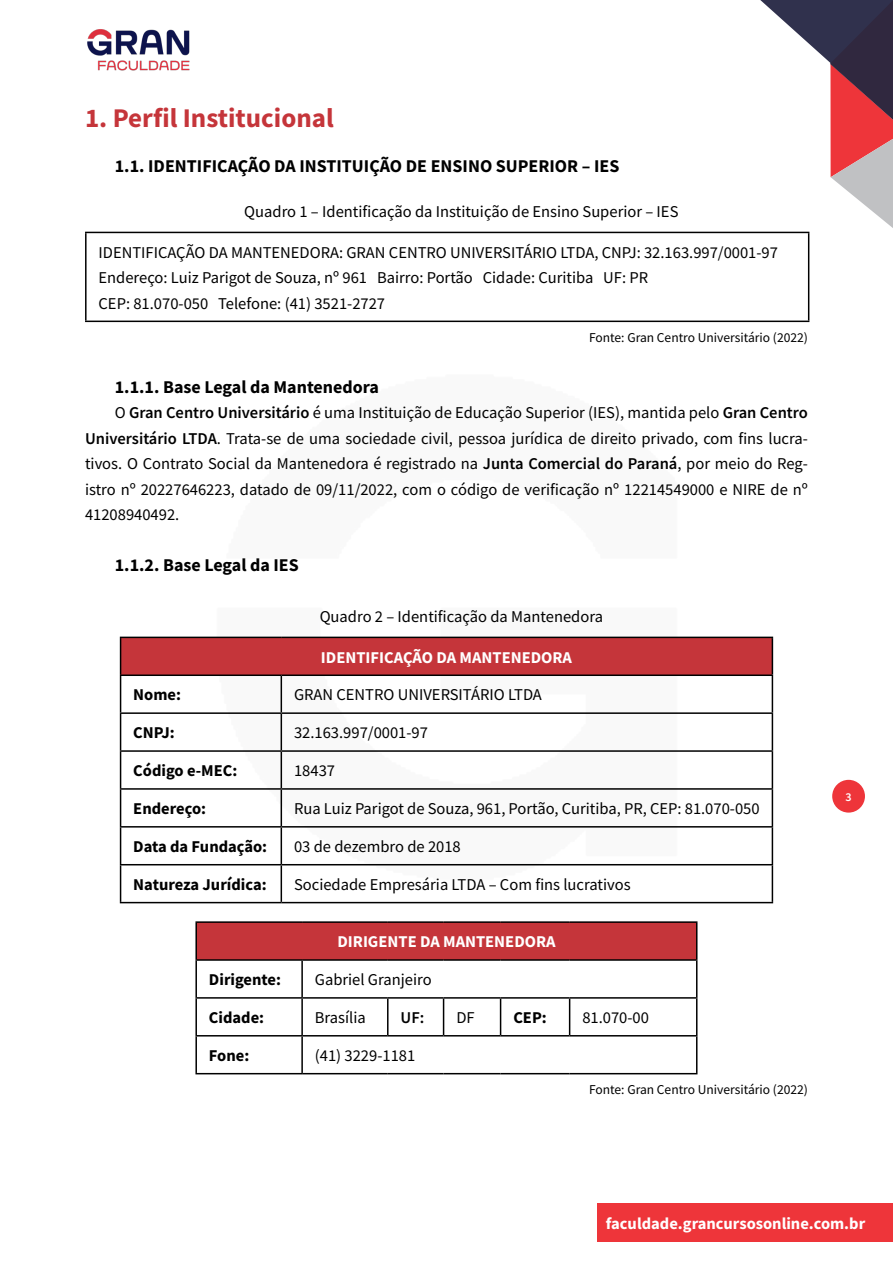
<style>
.page{position:relative;width:893px;height:1263px;background:#fff}
.page>*{position:absolute;margin:0;border:0;box-sizing:border-box;transform-origin:0 0}
.t1{font:700 27px "Source Sans Pro";color:#c5353a}
.t2{font:700 18px "Source Sans Pro";color:#000}
.t3{font:16.5px/25.5px "Source Sans Pro";color:#000}
.t4{font:700 16.5px "Source Sans Pro";color:#000}
.t5{font:700 16.5px "Source Sans Pro";color:#fff}
.t6{font:600 16.5px "Source Sans Pro";color:#000}
.t7{font:13.5px "Source Sans Pro";color:#000}
.t8{font:600 12px "Source Sans Pro";color:#fff}
.s1{font-weight:600}
</style>
<div class="page">
<img style="left:87px;top:29px;width:103px;height:42px">
<svg style="left:746px;top:0;width:147px;height:239px"></svg>
<img style="left:206px;top:636px;width:481px;height:260px">
<hr style="left:85px;top:232px;width:724px;height:1px;background:#000">
<hr style="left:85px;top:233px;width:2px;height:88px;background:#000">
<hr style="left:808px;top:233px;width:1px;height:88px;background:#000">
<hr style="left:85px;top:321px;width:724px;height:1px;background:#000">
<div style="left:121px;top:637px;width:651px;height:38px;background:#c5353a"></div>
<hr style="left:281px;top:676px;width:1px;height:36px;background:#000">
<hr style="left:281px;top:714px;width:1px;height:36px;background:#000">
<hr style="left:281px;top:752px;width:1px;height:36px;background:#000">
<hr style="left:281px;top:790px;width:1px;height:36px;background:#000">
<hr style="left:281px;top:827px;width:1px;height:37px;background:#000">
<hr style="left:281px;top:865px;width:1px;height:37px;background:#000">
<hr style="left:120px;top:676px;width:1px;height:36px;background:#000">
<hr style="left:772px;top:676px;width:1px;height:36px;background:#000">
<hr style="left:120px;top:712px;width:161px;height:2px;background:#000">
<hr style="left:120px;top:714px;width:1px;height:36px;background:#000">
<hr style="left:281px;top:712px;width:492px;height:2px;background:#000">
<hr style="left:772px;top:714px;width:1px;height:36px;background:#000">
<hr style="left:120px;top:750px;width:161px;height:2px;background:#000">
<hr style="left:120px;top:752px;width:1px;height:36px;background:#000">
<hr style="left:281px;top:750px;width:492px;height:2px;background:#000">
<hr style="left:772px;top:752px;width:1px;height:36px;background:#000">
<hr style="left:120px;top:788px;width:161px;height:2px;background:#000">
<hr style="left:120px;top:790px;width:1px;height:36px;background:#000">
<hr style="left:281px;top:788px;width:492px;height:2px;background:#000">
<hr style="left:772px;top:790px;width:1px;height:36px;background:#000">
<hr style="left:120px;top:826px;width:161px;height:1px;background:#000">
<hr style="left:120px;top:827px;width:1px;height:37px;background:#000">
<hr style="left:281px;top:826px;width:492px;height:1px;background:#000">
<hr style="left:772px;top:827px;width:1px;height:37px;background:#000">
<hr style="left:120px;top:864px;width:161px;height:1px;background:#000">
<hr style="left:120px;top:865px;width:1px;height:37px;background:#000">
<hr style="left:281px;top:864px;width:492px;height:1px;background:#000">
<hr style="left:772px;top:865px;width:1px;height:37px;background:#000">
<hr style="left:120px;top:902px;width:161px;height:1px;background:#000">
<hr style="left:281px;top:902px;width:492px;height:1px;background:#000">
<hr style="left:120px;top:637px;width:161px;height:1px;background:#000">
<hr style="left:120px;top:638px;width:1px;height:36px;background:#000">
<hr style="left:281px;top:637px;width:492px;height:1px;background:#000">
<hr style="left:772px;top:638px;width:1px;height:36px;background:#000">
<hr style="left:120px;top:674px;width:161px;height:2px;background:#000">
<hr style="left:281px;top:674px;width:492px;height:2px;background:#000">
<div style="left:196px;top:922px;width:501px;height:38px;background:#c5353a"></div>
<hr style="left:195px;top:961px;width:2px;height:36px;background:#000">
<hr style="left:195px;top:997px;width:107px;height:2px;background:#000">
<hr style="left:195px;top:999px;width:2px;height:36px;background:#000">
<hr style="left:301px;top:999px;width:2px;height:36px;background:#000">
<hr style="left:387px;top:999px;width:2px;height:36px;background:#000">
<hr style="left:443px;top:999px;width:1px;height:36px;background:#000">
<hr style="left:500px;top:999px;width:1px;height:36px;background:#000">
<hr style="left:569px;top:999px;width:1px;height:36px;background:#000">
<hr style="left:696px;top:999px;width:1px;height:36px;background:#000">
<hr style="left:195px;top:921px;width:107px;height:2px;background:#000">
<hr style="left:195px;top:923px;width:2px;height:36px;background:#000">
<hr style="left:302px;top:921px;width:86px;height:2px;background:#000">
<hr style="left:388px;top:921px;width:56px;height:2px;background:#000">
<hr style="left:444px;top:921px;width:57px;height:2px;background:#000">
<hr style="left:501px;top:921px;width:69px;height:2px;background:#000">
<hr style="left:570px;top:921px;width:127px;height:2px;background:#000">
<hr style="left:696px;top:923px;width:1px;height:36px;background:#000">
<hr style="left:195px;top:959px;width:107px;height:2px;background:#000">
<hr style="left:302px;top:959px;width:86px;height:2px;background:#000">
<hr style="left:301px;top:961px;width:2px;height:36px;background:#000">
<hr style="left:388px;top:959px;width:56px;height:2px;background:#000">
<hr style="left:444px;top:959px;width:57px;height:2px;background:#000">
<hr style="left:501px;top:959px;width:69px;height:2px;background:#000">
<hr style="left:570px;top:959px;width:127px;height:2px;background:#000">
<hr style="left:696px;top:961px;width:1px;height:36px;background:#000">
<hr style="left:302px;top:997px;width:86px;height:2px;background:#000">
<hr style="left:388px;top:997px;width:56px;height:2px;background:#000">
<hr style="left:444px;top:997px;width:57px;height:2px;background:#000">
<hr style="left:501px;top:997px;width:69px;height:2px;background:#000">
<hr style="left:570px;top:997px;width:127px;height:2px;background:#000">
<hr style="left:195px;top:1035px;width:107px;height:1px;background:#000">
<hr style="left:195px;top:1036px;width:2px;height:37px;background:#000">
<hr style="left:195px;top:1073px;width:107px;height:1px;background:#000">
<hr style="left:302px;top:1035px;width:86px;height:1px;background:#000">
<hr style="left:301px;top:1036px;width:2px;height:37px;background:#000">
<hr style="left:388px;top:1035px;width:56px;height:1px;background:#000">
<hr style="left:444px;top:1035px;width:57px;height:1px;background:#000">
<hr style="left:501px;top:1035px;width:69px;height:1px;background:#000">
<hr style="left:570px;top:1035px;width:127px;height:1px;background:#000">
<hr style="left:696px;top:1036px;width:1px;height:37px;background:#000">
<hr style="left:302px;top:1073px;width:86px;height:1px;background:#000">
<hr style="left:388px;top:1073px;width:56px;height:1px;background:#000">
<hr style="left:444px;top:1073px;width:57px;height:1px;background:#000">
<hr style="left:501px;top:1073px;width:69px;height:1px;background:#000">
<hr style="left:570px;top:1073px;width:127px;height:1px;background:#000">
<div style="left:832px;top:780px;width:33px;height:33px;background:#ee353a;border-radius:50%"></div>
<div style="left:597px;top:1203px;width:296px;height:39px;background:#ee353a"></div>
<h1 class="t1" style="left:85px;top:99px;width:250px">1. Perfil Institucional</h1>
<p class="t2" style="left:115px;top:154px;width:506px">1.1. IDENTIFICAÇÃO DA INSTITUIÇÃO DE ENSINO SUPERIOR – IES</p>
<p class="t3" style="left:244px;top:199px;width:436px">Quadro 1 – Identificação da Instituição de Ensino Superior – IES</p>
<p class="t3" style="left:99px;top:239px;width:681px">IDENTIFICAÇÃO DA MANTENEDORA: GRAN CENTRO UNIVERSITÁRIO LTDA, CNPJ: 32.163.997/0001-97<br>Endereço: Luiz Parigot de Souza, nº 961 Bairro: Portão Cidade: Curitiba UF: PR<br>CEP: 81.070-050 Telefone: (41) 3521-2727</p>
<p class="t7" style="left:589px;top:328px;width:220px">Fonte: Gran Centro Universitário (2022)</p>
<p class="t2" style="left:115px;top:374px;width:266px">1.1.1. Base Legal da Mantenedora</p>
<p class="t3" style="left:85px;top:400px;width:724px;text-align:justify;text-indent:30px">O <span class="s1">Gran Centro Universitário</span> é uma Instituição de Educação Superior (IES), mantida pelo <span class="s1">Gran Centro Universitário LTDA</span>. Trata-se de uma sociedade civil, pessoa jurídica de direito privado, com fins lucra&shy;tivos. O Contrato Social da Mantenedora é registrado na <span class="s1">Junta Comercial do Paraná</span>, por meio do Reg&shy;istro nº 20227646223, datado de 09/11/2022, com o código de verificação nº 12214549000 e NIRE de nº 41208940492.</p>
<p class="t2" style="left:115px;top:553px;width:185px">1.1.2. Base Legal da IES</p>
<p class="t3" style="left:320px;top:604px;width:285px">Quadro 2 – Identificação da Mantenedora</p>
<p class="t5" style="left:321px;top:646px;width:253px">IDENTIFICAÇÃO DA MANTENEDORA</p>
<p class="t4" style="left:133px;top:684px;width:49px">Nome:</p>
<p class="t3" style="left:294px;top:682px;width:249px">GRAN CENTRO UNIVERSITÁRIO LTDA</p>
<p class="t4" style="left:133px;top:722px;width:43px">CNPJ:</p>
<p class="t3" style="left:294px;top:720px;width:135px">32.163.997/0001-97</p>
<p class="t4" style="left:133px;top:759px;width:106px">Código e-MEC:</p>
<p class="t3" style="left:294px;top:758px;width:43px">18437</p>
<p class="t4" style="left:133px;top:797px;width:74px">Endereço:</p>
<p class="t3" style="left:294px;top:796px;width:467px">Rua Luiz Parigot de Souza, 961, Portão, Curitiba, PR, CEP: 81.070-050</p>
<p class="t4" style="left:133px;top:835px;width:135px">Data da Fundação:</p>
<p class="t3" style="left:294px;top:834px;width:168px">03 de dezembro de 2018</p>
<p class="t4" style="left:133px;top:873px;width:135px">Natureza Jurídica:</p>
<p class="t3" style="left:294px;top:871px;width:338px">Sociedade Empresária LTDA – Com fins lucrativos</p>
<p class="t5" style="left:337px;top:930px;width:220px">DIRIGENTE DA MANTENEDORA</p>
<p class="t4" style="left:209px;top:968px;width:74px">Dirigente:</p>
<p class="t3" style="left:315px;top:967px;width:118px">Gabriel Granjeiro</p>
<p class="t4" style="left:209px;top:1006px;width:57px">Cidade:</p>
<p class="t3" style="left:315px;top:1005px;width:52px">Brasília</p>
<p class="t6" style="left:401px;top:1007px;width:25px">UF:</p>
<p class="t3" style="left:456px;top:1005px;width:20px">DF</p>
<p class="t4" style="left:513px;top:1006px;width:35px">CEP:</p>
<p class="t3" style="left:582px;top:1005px;width:68px">81.070-00</p>
<p class="t4" style="left:209px;top:1044px;width:42px">Fone:</p>
<p class="t3" style="left:315px;top:1042px;width:102px">(41) 3229-1181</p>
<p class="t7" style="left:589px;top:1081px;width:220px">Fonte: Gran Centro Universitário (2022)</p>
<p class="t8" style="left:845px;top:789px;width:8px">3</p>
<p class="t5" style="left:606px;top:1212px;width:261px">faculdade.grancursosonline.com.br</p>
</div>
